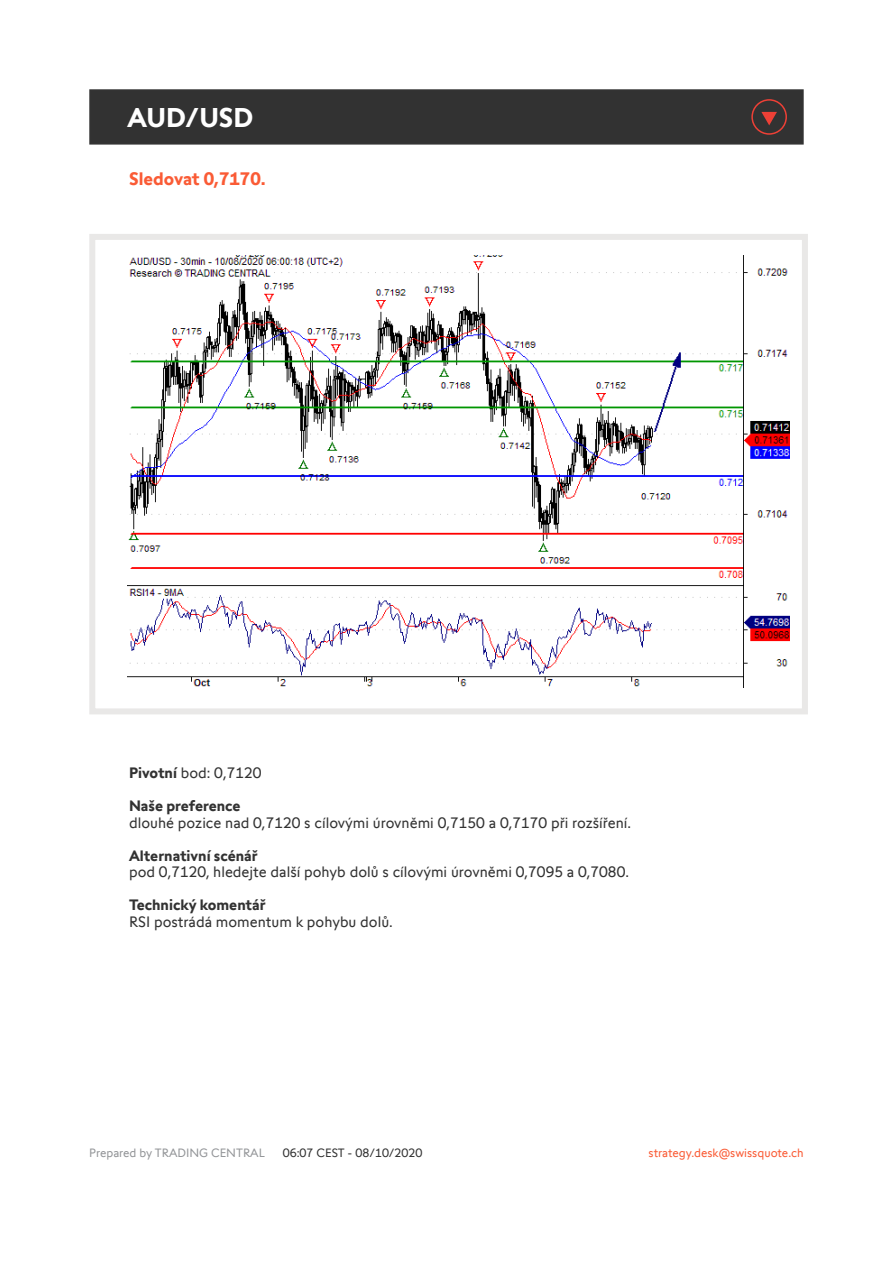
<style>
.page{position:relative;width:893px;height:1263px;background:#fff}
.page>*{position:absolute;margin:0;border:0;box-sizing:border-box;transform-origin:0 0}
.t1{font:700 27px "Swissquote CT";color:#fff}
.t2{font:700 18px "Swissquote CT";color:#fa5b35}
.t3{font:15px "Swissquote CT";color:#323232}
.t4{font:700 15px "Swissquote CT";color:#323232}
.t5{font:12px "Swissquote CT";color:#fa5b35}
.t6{font:12px "Swissquote CT";color:#939598}
.t7{font:12px "Swissquote CT";color:#323232}
.s1{font-weight:700}
</style>
<div class="page">
<div style="left:89px;top:234px;width:719px;height:480px;border:6px solid #e9e8e7"></div>
<div style="left:89px;top:89px;width:715px;height:56px;background:#323232;border:2px solid #323232"></div>
<img style="left:128px;top:255px;width:661px;height:432px">
<svg style="left:751px;top:99px;width:36px;height:36px"></svg>
<h1 class="t1" style="left:128px;top:101px;width:127px">AUD/USD</h1>
<p class="t2" style="left:129px;top:168px;width:138px">Sledovat 0,7170.</p>
<p class="t3" style="left:129px;top:764px;width:134px"><span class="s1">Pivotní</span> bod: 0,7120</p>
<p class="t4" style="left:129px;top:797px;width:113px">Naše preference</p>
<p class="t3" style="left:129px;top:814px;width:503px">dlouhé pozice nad 0,7120 s cílovými úrovněmi 0,7150 a 0,7170 při rozšíření.</p>
<p class="t4" style="left:129px;top:846px;width:130px">Alternativní scénář</p>
<p class="t3" style="left:129px;top:863px;width:501px">pod 0,7120, hledejte další pohyb dolů s cílovými úrovněmi 0,7095 a 0,7080.</p>
<p class="t4" style="left:129px;top:896px;width:138px">Technický komentář</p>
<p class="t3" style="left:129px;top:913px;width:265px">RSI postrádá momentum k pohybu dolů.</p>
<p class="t6" style="left:89px;top:1145px;width:177px">Prepared by TRADING CENTRAL</p>
<p class="t7" style="left:283px;top:1145px;width:141px">06:07 CEST - 08/10/2020</p>
<p class="t5" style="left:649px;top:1145px;width:157px">strategy.desk@swissquote.ch</p>
</div>
